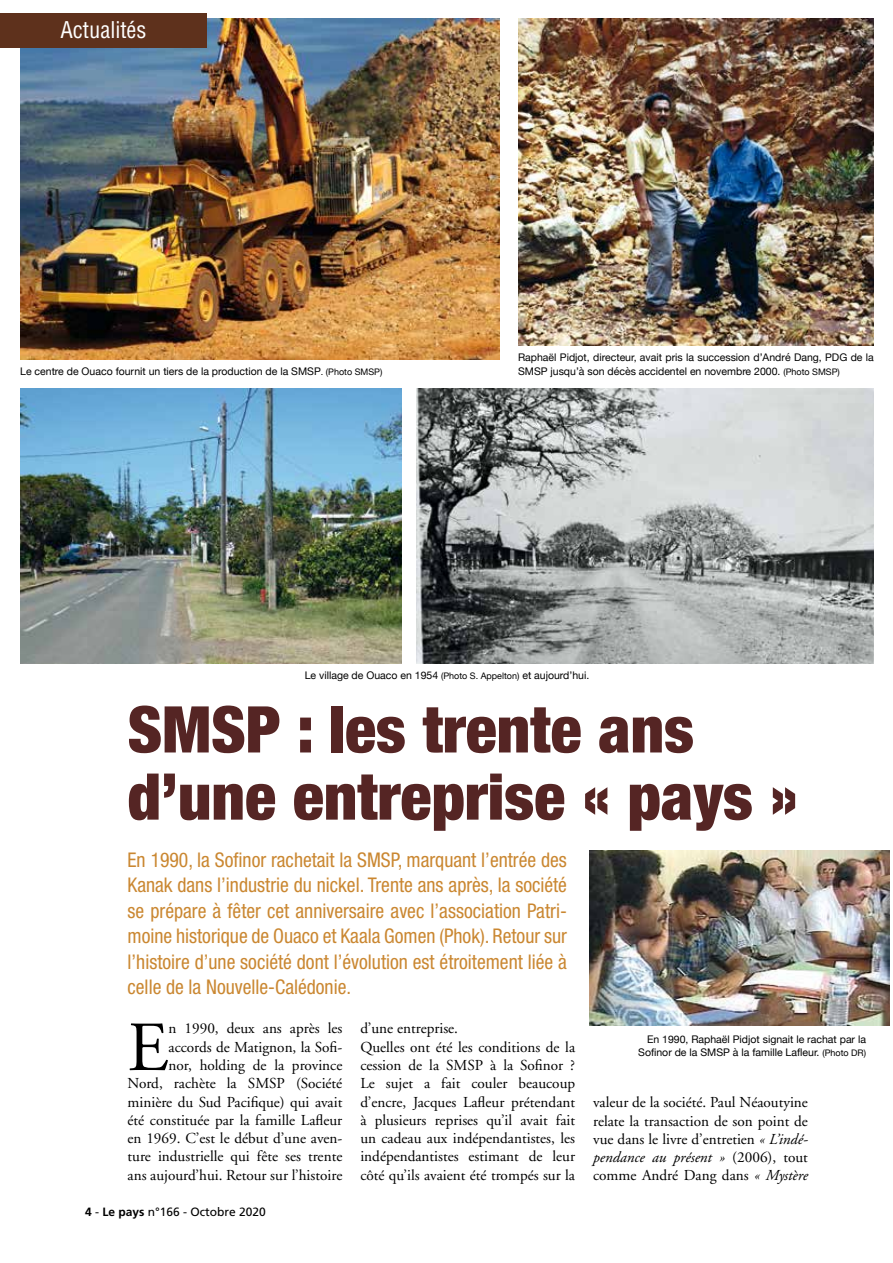
<style>
.page{position:relative;width:893px;height:1263px;background:#fff}
.page>*{position:absolute;margin:0;border:0;box-sizing:border-box;transform-origin:0 0}
.t1{font:70.2px "Adobe Garamond";color:#000}
.t2{font:900 condensed 64.5px/67.2px "Helvetica Neue";color:#552524}
.t3{font:condensed 22.5px "Helvetica";color:#fff}
.t4{font:condensed 20.25px/25.5px "Helvetica Neue";color:#ca8731;text-align:justify}
.t5{font:15.15px/18.3px "Adobe Garamond";color:#000;text-align:right}
.t6{font:12px "Frutiger";color:#000}
.t7{font:10.5px/13.5px "Helvetica Neue";color:#000}
.s1{font-size:9px}
.s2{font-weight:700}
.s3{font-style:italic}
</style>
<div class="page">
<img style="left:20px;top:18px;width:480px;height:341px">
<img style="left:20px;top:388px;width:381px;height:275px">
<img style="left:417px;top:388px;width:457px;height:275px">
<img style="left:590px;top:851px;width:300px;height:175px">
<img style="left:518px;top:18px;width:356px;height:327px">
<div style="left:0;top:13px;width:207px;height:34px;background:#5e311c"></div>
<h3 class="t3" style="left:60px;top:16px;width:88px">Actualités</h3>
<p class="t7" style="left:20px;top:365px;width:364px">Le centre de Ouaco fournit un tiers de la production de la SMSP<span class="s1">. (Photo SMSP)</span></p>
<p class="t7" style="left:518px;top:351px;width:357px">Raphaël Pidjot, directeur, avait pris la succession d’André Dang, PDG de la<br>SMSP jusqu’à son décès accidentel en novembre 2000. <span class="s1">(Photo SMSP)</span></p>
<p class="t7" style="left:305px;top:669px;width:286px">Le village de Ouaco en 1954 <span class="s1">(Photo S. Appelton)</span> et aujourd’hui.</p>
<h2 class="t2" style="left:128px;top:695px;width:672px">SMSP : les trente ans d’une entreprise « pays »</h2>
<p class="t4" style="left:128px;top:847px;width:441px">En 1990, la Sofinor rachetait la SMSP, marquant l’entrée des Kanak dans l’industrie du nickel. Trente ans après, la société se prépare à fêter cet anniversaire avec l’association Patri&shy;moine historique de Ouaco et Kaala Gomen (Phok). Retour sur l’histoire d’une société dont l’évolution est étroitement liée à celle de la Nouvelle-Calédonie.</p>
<p class="t5" style="left:128px;top:1020px;width:216px">n 1990, deux ans après les accords de Matignon, la Sofi-<br>nor, holding de la province<br>Nord, rachète la SMSP (Société minière du Sud Pacifique) qui avait été constituée par la famille Lafleur en 1969. C’est le début d’une aven&shy;ture industrielle qui fête ses trente ans aujourd’hui. Retour sur l’histoire</p>
<p class="t5" style="left:360px;top:1020px;width:216px;text-align:left">d’une entreprise.<br>Quelles ont été les conditions de la cession de la SMSP à la Sofinor ?<br>Le sujet a fait couler beaucoup d’encre, Jacques Lafleur prétendant à plusieurs reprises qu’il avait fait un cadeau aux indépendantistes, les indépendantistes estimant de leur côté qu’ils avaient été trompés sur la</p>
<h1 class="t1" style="left:128px;top:1010px;width:43px">E</h1>
<p class="t6" style="left:85px;top:1204px;width:182px"><span class="s2">4</span> - <span class="s2">Le pays</span> n°166 - Octobre 2020</p>
<p class="t7" style="left:638px;top:1033px;width:229px;text-align:right">En 1990, Raphaël Pidjot signait le rachat par la<br>Sofinor de la SMSP à la famille Lafleur. <span class="s1">(Photo DR)</span></p>
<p class="t5" style="left:593px;top:1094px;width:216px;text-align:justify">valeur de la société. Paul Néaoutyine relate la transaction de son point de vue dans le livre d’entretien <span class="s3">« L’indé&shy;pendance au présent »</span> (2006), tout comme André Dang dans <span class="s3">« Mystère</span></p>
</div>
